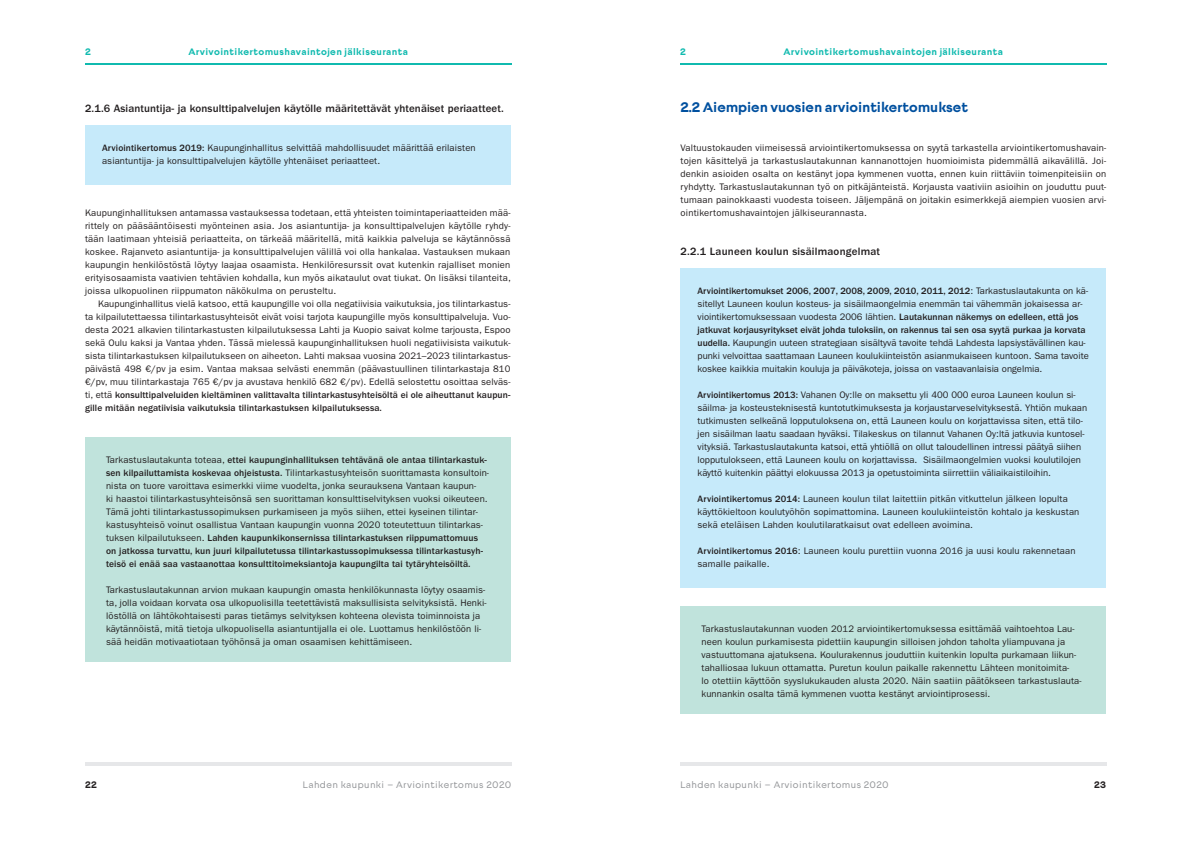
<style>
.page{position:relative;width:1191px;height:842px;background:#fff}
.page>*{position:absolute;margin:0;border:0;box-sizing:border-box;transform-origin:0 0}
.UUSI_X_X_otsikko{font:700 14px "Lahti Sans";letter-spacing:-.005em;color:#01509f}
.UUSI_X_X_X_otsikko{font:500 11px "ITC Franklin Gothic Std";letter-spacing:.01em;color:#231f20}
.UUSI_leipis__laatikk{font:9.5px/13px "ITC Franklin Gothic Std";letter-spacing:.01em;color:#231f20}
.UUSI_leipis{font:9.5px/13px "ITC Franklin Gothic Std";letter-spacing:.02em;color:#231f20;text-align:justify}
.UUSI_leipis_sis{font:9.5px/13px "ITC Franklin Gothic Std";letter-spacing:.01em;color:#231f20;text-align:justify}
.t1{font:700 9.5px "Lahti Sans";letter-spacing:.04em;color:#10baaf}
.t2{font:9.5px "Lahti Sans";letter-spacing:.04em;color:#939598}
.t3{font:700 9.5px "Lahti Sans";color:#231f20}
.s1{font-weight:500}
</style>
<div class="page">
<hr style="left:85px;top:762px;width:426px;height:3px;background:#e6e7e9">
<hr style="left:85px;top:63px;width:426px;height:2px;background:#10baaf">
<hr style="left:680px;top:63px;width:426px;height:2px;background:#10baaf">
<hr style="left:680px;top:762px;width:426px;height:3px;background:#e6e7e9">
<div style="left:85px;top:125px;width:426px;height:60px;background:#c6eafa"></div>
<div style="left:85px;top:438px;width:425px;height:224px;background:#c0e3dc"></div>
<div style="left:680px;top:268px;width:426px;height:320px;background:#c6eafa"></div>
<div style="left:680px;top:607px;width:426px;height:107px;background:#c0e3dc"></div>
<p class="t1" style="left:188px;top:46px;width:221px">Arvivointikertomushavaintojen jälkiseuranta</p>
<p class="t1" style="left:783px;top:46px;width:221px">Arvivointikertomushavaintojen jälkiseuranta</p>
<p class="t1" style="left:85px;top:46px;width:7px">2</p>
<p class="t1" style="left:680px;top:46px;width:7px">2</p>
<p class="UUSI_X_X_X_otsikko" style="left:85px;top:102px;width:420px">2.1.6 Asiantuntija- ja konsulttipalvelujen käytölle määritettävät yhtenäiset periaatteet.</p>
<p class="UUSI_leipis__laatikk" style="left:102px;top:142px;width:375px"><span class="s1">Arviointikertomus 2019:</span> Kaupunginhallitus selvittää mahdollisuudet määrittää erilaisten</p>
<p class="UUSI_leipis__laatikk" style="left:102px;top:155px;width:280px">asiantuntija- ja konsulttipalvelujen käytölle yhtenäiset periaatteet.</p>
<p class="UUSI_leipis" style="left:85px;top:207px;width:427px">Kaupunginhallituksen antamassa vastauksessa todetaan, että yhteisten toimintaperiaatteiden mää&shy;rittely on pääsääntöisesti myönteinen asia. Jos asiantuntija- ja konsulttipalvelujen käytölle ryhdy&shy;tään laatimaan yhteisiä periaatteita, on tärkeää määritellä, mitä kaikkia palveluja se käytännössä koskee. Rajanveto asiantuntija- ja konsulttipalvelujen välillä voi olla hankalaa. Vastauksen mukaan kaupungin henkilöstöstä löytyy laajaa osaamista. Henkilöresurssit ovat kutenkin rajalliset monien erityisosaamista vaativien tehtävien kohdalla, kun myös aikataulut ovat tiukat. On lisäksi tilanteita, joissa ulkopuolinen riippumaton näkökulma on perusteltu.</p>
<p class="UUSI_leipis_sis" style="left:85px;top:298px;width:427px;text-indent:13px">Kaupunginhallitus vielä katsoo, että kaupungille voi olla negatiivisia vaikutuksia, jos tilintarkastus&shy;ta kilpailutettaessa tilintarkastusyhteisöt eivät voisi tarjota kaupungille myös konsulttipalveluja. Vuo&shy;desta 2021 alkavien tilintarkastusten kilpailutuksessa Lahti ja Kuopio saivat kolme tarjousta, Espoo sekä Oulu kaksi ja Vantaa yhden. Tässä mielessä kaupunginhallituksen huoli negatiivisista vaikutuk&shy;sista tilintarkastuksen kilpailutukseen on aiheeton. Lahti maksaa vuosina 2021–2023 tilintarkastus&shy;päivästä 498 €/pv ja esim. Vantaa maksaa selvästi enemmän (päävastuullinen tilintarkastaja 810 €/pv, muu tilintarkastaja 765 €/pv ja avustava henkilö 682 €/pv). Edellä selostettu osoittaa selväs&shy;ti, että <span class="s1">konsulttipalveluiden kieltäminen valittavalta tilintarkastusyhteisöltä ei ole aiheuttanut kaupun&shy;gille mitään negatiivisia vaikutuksia tilintarkastuksen kilpailutuksessa.</span></p>
<p class="UUSI_leipis__laatikk" style="left:106px;top:454px;width:384px">Tarkastuslautakunta toteaa, <span class="s1">ettei kaupunginhallituksen tehtävänä ole antaa tilintarkastuk&shy;sen kilpailuttamista koskevaa ohjeistusta.</span> Tilintarkastusyhteisön suorittamasta konsultoin&shy;nista on tuore varoittava esimerkki viime vuodelta, jonka seurauksena Vantaan kaupun-<br>ki haastoi tilintarkastusyhteisönsä sen suorittaman konsulttiselvityksen vuoksi oikeuteen.<br>Tämä johti tilintarkastussopimuksen purkamiseen ja myös siihen, ettei kyseinen tilintar&shy;kastusyhteisö voinut osallistua Vantaan kaupungin vuonna 2020 toteutettuun tilintarkas&shy;tuksen kilpailutukseen. <span class="s1">Lahden kaupunkikonsernissa tilintarkastuksen riippumattomuus on jatkossa turvattu, kun juuri kilpailutetussa tilintarkastussopimuksessa tilintarkastusyh&shy;teisö ei enää saa vastaanottaa konsulttitoimeksiantoja kaupungilta tai tytäryhteisöiltä.</span></p>
<p class="UUSI_leipis__laatikk" style="left:106px;top:584px;width:382px">Tarkastuslautakunnan arvion mukaan kaupungin omasta henkilökunnasta löytyy osaamis&shy;ta, jolla voidaan korvata osa ulkopuolisilla teetettävistä maksullisista selvityksistä. Henki&shy;löstöllä on lähtökohtaisesti paras tietämys selvityksen kohteena olevista toiminnoista ja käytännöistä, mitä tietoja ulkopuolisella asiantuntijalla ei ole. Luottamus henkilöstöön li&shy;sää heidän motivaatiotaan työhönsä ja oman osaamisen kehittämiseen.</p>
<p class="UUSI_X_X_otsikko" style="left:680px;top:99px;width:289px">2.2 Aiempien vuosien arviointikertomukset</p>
<p class="UUSI_leipis" style="left:680px;top:142px;width:427px">Valtuustokauden viimeisessä arviointikertomuksessa on syytä tarkastella arviointikertomushavain&shy;tojen käsittelyä ja tarkastuslautakunnan kannanottojen huomioimista pidemmällä aikavälillä. Joi&shy;denkin asioiden osalta on kestänyt jopa kymmenen vuotta, ennen kuin riittäviin toimenpiteisiin on ryhdytty. Tarkastuslautakunnan työ on pitkäjänteistä. Korjausta vaativiin asioihin on jouduttu puut&shy;tumaan painokkaasti vuodesta toiseen. Jäljempänä on joitakin esimerkkejä aiempien vuosien arvi&shy;ointikertomushavaintojen jälkiseurannasta.</p>
<p class="UUSI_X_X_X_otsikko" style="left:680px;top:245px;width:201px">2.2.1 Launeen koulun sisäilmaongelmat</p>
<p class="UUSI_leipis__laatikk" style="left:697px;top:285px;width:393px"><span class="s1">Arviointikertomukset 2006, 2007, 2008, 2009, 2010, 2011, 2012</span>: Tarkastuslautakunta on kä&shy;sitellyt Launeen koulun kosteus- ja sisäilmaongelmia enemmän tai vähemmän jokaisessa ar&shy;viointikertomuksessaan vuodesta 2006 lähtien. <span class="s1">Lautakunnan näkemys on edelleen, että jos jatkuvat korjausyritykset eivät johda tuloksiin, on rakennus tai sen osa syytä purkaa ja korvata uudella.</span> Kaupungin uuteen strategiaan sisältyvä tavoite tehdä Lahdesta lapsiystävällinen kau&shy;punki velvoittaa saattamaan Launeen koulukiinteistön asianmukaiseen kuntoon. Sama tavoite koskee kaikkia muitakin kouluja ja päiväkoteja, joissa on vastaavanlaisia ongelmia.</p>
<p class="UUSI_leipis__laatikk" style="left:697px;top:389px;width:391px"><span class="s1">Arviointikertomus 2013:</span> Vahanen Oy:lle on maksettu yli 400 000 euroa Launeen koulun si&shy;säilma- ja kosteusteknisestä kuntotutkimuksesta ja korjaustarveselvityksestä. Yhtiön mukaan tutkimusten selkeänä lopputuloksena on, että Launeen koulu on korjattavissa siten, että tilo&shy;jen sisäilman laatu saadaan hyväksi. Tilakeskus on tilannut Vahanen Oy:ltä jatkuvia kuntosel&shy;vityksiä. Tarkastuslautakunta katsoi, että yhtiöllä on ollut taloudellinen intressi päätyä siihen lopputulokseen, että Launeen koulu on korjattavissa. Sisäilmaongelmien vuoksi koulutilojen käyttö kuitenkin päättyi elokuussa 2013 ja opetustoiminta siirrettiin väliaikaistiloihin.</p>
<p class="UUSI_leipis__laatikk" style="left:697px;top:493px;width:383px"><span class="s1">Arviointikertomus 2014:</span> Launeen koulun tilat laitettiin pitkän vitkuttelun jälkeen lopulta käyttökieltoon koulutyöhön sopimattomina. Launeen koulukiinteistön kohtalo ja keskustan sekä eteläisen Lahden koulutilaratkaisut ovat edelleen avoimina.</p>
<p class="UUSI_leipis__laatikk" style="left:697px;top:545px;width:379px"><span class="s1">Arviointikertomus 2016</span>: Launeen koulu purettiin vuonna 2016 ja uusi koulu rakennetaan samalle paikalle.</p>
<p class="UUSI_leipis__laatikk" style="left:701px;top:623px;width:381px">Tarkastuslautakunnan vuoden 2012 arviointikertomuksessa esittämää vaihtoehtoa Lau&shy;neen koulun purkamisesta pidettiin kaupungin silloisen johdon taholta yliampuvana ja vastuuttomana ajatuksena. Koulurakennus jouduttiin kuitenkin lopulta purkamaan liikun&shy;tahalliosaa lukuun ottamatta. Puretun koulun paikalle rakennettu Lähteen monitoimita-<br>lo otettiin käyttöön syyslukukauden alusta 2020. Näin saatiin päätökseen tarkastuslauta&shy;kunnankin osalta tämä kymmenen vuotta kestänyt arviointiprosessi.</p>
<p class="t3" style="left:85px;top:779px;width:13px">22</p>
<p class="t2" style="left:680px;top:779px;width:210px">Lahden kaupunki – Arviointikertomus 2020</p>
<p class="t2" style="left:302px;top:779px;width:210px">Lahden kaupunki – Arviointikertomus 2020</p>
<p class="t3" style="left:1094px;top:779px;width:13px">23</p>
</div>
